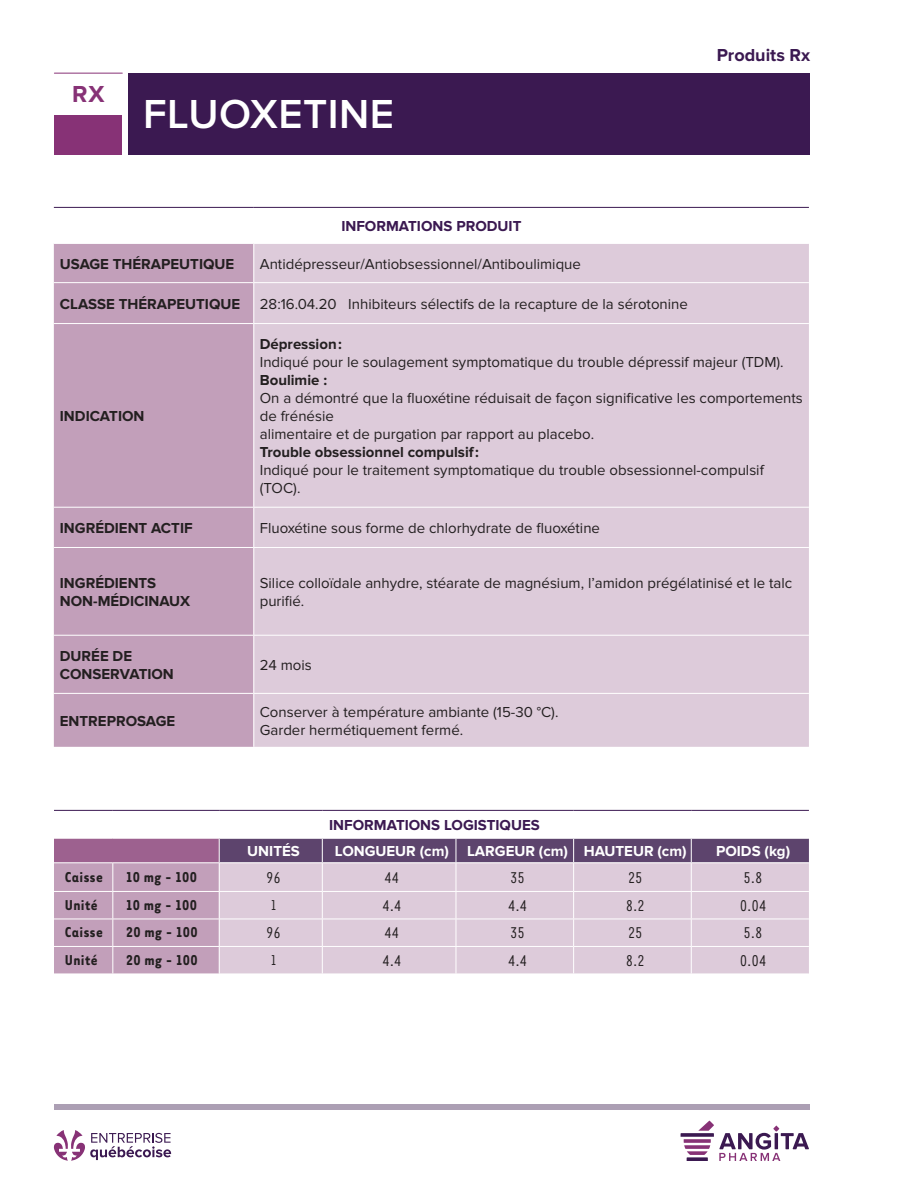
<style>
.page{position:relative;width:918px;height:1188px;background:#fff}
.page>*{position:absolute;margin:0;border:0;box-sizing:border-box;transform-origin:0 0}
.t1{font:600 42px "Proxima Nova";letter-spacing:.01em;color:#fff}
.t2{font:700 24px "Proxima Nova";color:#873276}
.t3{font:18px "Tarzana Nar OT";color:#231f20}
.t4{font:700 18px "Proxima Nova";color:#3b1951}
.t5{font:700 16.5px "Tarzana Nar OT";letter-spacing:.025em;color:#231f20}
.t6{font:16.5px "Tarzana Nar OT";color:#231f20}
.t7{font:15px/18px "Proxima Nova";color:#231f20}
.t8{font:700 15px/18px "Proxima Nova";color:#231f20}
.t9{font:700 15px "Proxima Nova";color:#fff}
.t10{font:700 15px "Proxima Nova";color:#3b1951}
.s1{font-weight:700}
</style>
<div class="page">
<div style="left:54px;top:1104px;width:756px;height:6px;background:#ac9fb4"></div>
<svg style="left:681px;top:1121px;width:128px;height:40px"></svg>
<svg style="left:53px;top:1130px;width:118px;height:31px"></svg>
<div style="left:54px;top:244px;width:199px;height:503px;background:#c29fba"></div>
<div style="left:254px;top:244px;width:555px;height:503px;background:#ddcbda"></div>
<hr style="left:54px;top:282px;width:200px;height:1px;background:#fff">
<hr style="left:254px;top:282px;width:555px;height:1px;background:#fff">
<hr style="left:54px;top:323px;width:200px;height:1px;background:#fff">
<hr style="left:254px;top:323px;width:555px;height:1px;background:#fff">
<hr style="left:54px;top:507px;width:200px;height:1px;background:#fff">
<hr style="left:254px;top:507px;width:555px;height:1px;background:#fff">
<hr style="left:54px;top:547px;width:200px;height:1px;background:#fff">
<hr style="left:254px;top:547px;width:555px;height:1px;background:#fff">
<hr style="left:54px;top:635px;width:200px;height:1px;background:#fff">
<hr style="left:254px;top:635px;width:555px;height:1px;background:#fff">
<hr style="left:54px;top:693px;width:200px;height:1px;background:#fff">
<hr style="left:254px;top:693px;width:555px;height:1px;background:#fff">
<hr style="left:54px;top:207px;width:200px;height:1px;background:#3b1951">
<hr style="left:254px;top:207px;width:555px;height:1px;background:#3b1951">
<div style="left:128px;top:73px;width:682px;height:82px;background:#3b1951"></div>
<hr style="left:54px;top:73px;width:68px;height:1px;background:#873276">
<div style="left:54px;top:115px;width:68px;height:40px;background:#873276"></div>
<svg style="left:54px;top:838px;width:755px;height:136px;background:#c6afc4"></svg>
<hr style="left:54px;top:810px;width:59px;height:1px;background:#3b1951">
<hr style="left:113px;top:810px;width:106px;height:1px;background:#3b1951">
<hr style="left:219px;top:810px;width:103px;height:1px;background:#3b1951">
<hr style="left:322px;top:810px;width:134px;height:1px;background:#3b1951">
<hr style="left:456px;top:810px;width:118px;height:1px;background:#3b1951">
<hr style="left:574px;top:810px;width:117px;height:1px;background:#3b1951">
<hr style="left:691px;top:810px;width:118px;height:1px;background:#3b1951">
<p class="t2" style="left:72px;top:80px;width:34px">RX</p>
<p class="t1" style="left:143px;top:90px;width:252px">FLUOXETINE</p>
<p class="t4" style="left:717px;top:45px;width:95px">Produits Rx</p>
<p class="t10" style="left:341px;top:218px;width:182px">INFORMATIONS PRODUIT</p>
<p class="t8" style="left:60px;top:255px;width:176px">USAGE THÉRAPEUTIQUE</p>
<p class="t7" style="left:260px;top:255px;width:323px">Antidépresseur/Antiobsessionnel/Antiboulimique</p>
<p class="t8" style="left:60px;top:295px;width:182px">CLASSE THÉRAPEUTIQUE</p>
<p class="t7" style="left:260px;top:295px;width:430px">28:16.04.20 Inhibiteurs sélectifs de la recapture de la sérotonine</p>
<p class="t8" style="left:60px;top:408px;width:86px">INDICATION</p>
<p class="t7" style="left:260px;top:336px;width:525px"><span class="s1">Dépression:<br></span>Indiqué pour le soulagement symptomatique du trouble dépressif majeur (TDM).<br><span class="s1">Boulimie :</span></p>
<p class="t7" style="left:260px;top:390px;width:545px">On a démontré que la fluoxétine réduisait de façon significative les comportements de frénésie</p>
<p class="t7" style="left:260px;top:426px;width:336px">alimentaire et de purgation par rapport au placebo.</p>
<p class="t8" style="left:260px;top:444px;width:221px">Trouble obsessionnel compulsif:</p>
<p class="t7" style="left:260px;top:462px;width:506px">Indiqué pour le traitement symptomatique du trouble obsessionnel-compulsif (TOC).</p>
<p class="t8" style="left:60px;top:520px;width:134px">INGRÉDIENT ACTIF</p>
<p class="t7" style="left:260px;top:520px;width:342px">Fluoxétine sous forme de chlorhydrate de fluoxétine</p>
<p class="t8" style="left:60px;top:575px;width:132px">INGRÉDIENTS<br>NON-MÉDICINAUX</p>
<p class="t7" style="left:260px;top:575px;width:534px">Silice colloïdale anhydre, stéarate de magnésium, l’amidon prégélatinisé et le talc purifié.</p>
<p class="t8" style="left:60px;top:648px;width:116px">DURÉE DE<br>CONSERVATION</p>
<p class="t7" style="left:260px;top:656px;width:54px">24 mois</p>
<p class="t8" style="left:60px;top:712px;width:117px">ENTREPROSAGE</p>
<p class="t7" style="left:260px;top:703px;width:300px">Conserver à température ambiante (15-30 °C).</p>
<p class="t7" style="left:260px;top:721px;width:205px">Garder hermétiquement fermé.</p>
<p class="t10" style="left:329px;top:816px;width:212px">INFORMATIONS LOGISTIQUES</p>
<p class="t9" style="left:247px;top:842px;width:54px">UNITÉS</p>
<p class="t9" style="left:335px;top:842px;width:116px">LONGUEUR (cm)</p>
<p class="t9" style="left:467px;top:842px;width:102px">LARGEUR (cm)</p>
<p class="t9" style="left:584px;top:842px;width:104px">HAUTEUR (cm)</p>
<p class="t9" style="left:716px;top:842px;width:76px">POIDS (kg)</p>
<p class="t5" style="left:65px;top:867px;width:39px">Caisse</p>
<p class="t5" style="left:126px;top:867px;width:72px">10 mg - 100</p>
<p class="t3" style="left:266px;top:866px;width:16px">96</p>
<p class="t3" style="left:385px;top:866px;width:16px">44</p>
<p class="t3" style="left:510px;top:866px;width:16px">35</p>
<p class="t3" style="left:628px;top:866px;width:16px">25</p>
<p class="t3" style="left:744px;top:866px;width:20px">5.8</p>
<p class="t5" style="left:65px;top:895px;width:34px">Unité</p>
<p class="t5" style="left:126px;top:895px;width:72px">10 mg - 100</p>
<p class="t6" style="left:271px;top:895px;width:7px">1</p>
<p class="t3" style="left:382px;top:894px;width:21px">4.4</p>
<p class="t3" style="left:508px;top:894px;width:21px">4.4</p>
<p class="t3" style="left:626px;top:894px;width:20px">8.2</p>
<p class="t3" style="left:740px;top:894px;width:28px">0.04</p>
<p class="t5" style="left:65px;top:922px;width:39px">Caisse</p>
<p class="t5" style="left:126px;top:922px;width:73px">20 mg - 100</p>
<p class="t3" style="left:266px;top:922px;width:16px">96</p>
<p class="t3" style="left:385px;top:922px;width:16px">44</p>
<p class="t3" style="left:510px;top:922px;width:16px">35</p>
<p class="t3" style="left:628px;top:922px;width:16px">25</p>
<p class="t3" style="left:744px;top:922px;width:20px">5.8</p>
<p class="t5" style="left:65px;top:950px;width:34px">Unité</p>
<p class="t5" style="left:126px;top:950px;width:73px">20 mg - 100</p>
<p class="t6" style="left:271px;top:950px;width:7px">1</p>
<p class="t3" style="left:382px;top:949px;width:21px">4.4</p>
<p class="t3" style="left:508px;top:949px;width:21px">4.4</p>
<p class="t3" style="left:626px;top:949px;width:20px">8.2</p>
<p class="t3" style="left:740px;top:949px;width:28px">0.04</p>
</div>
